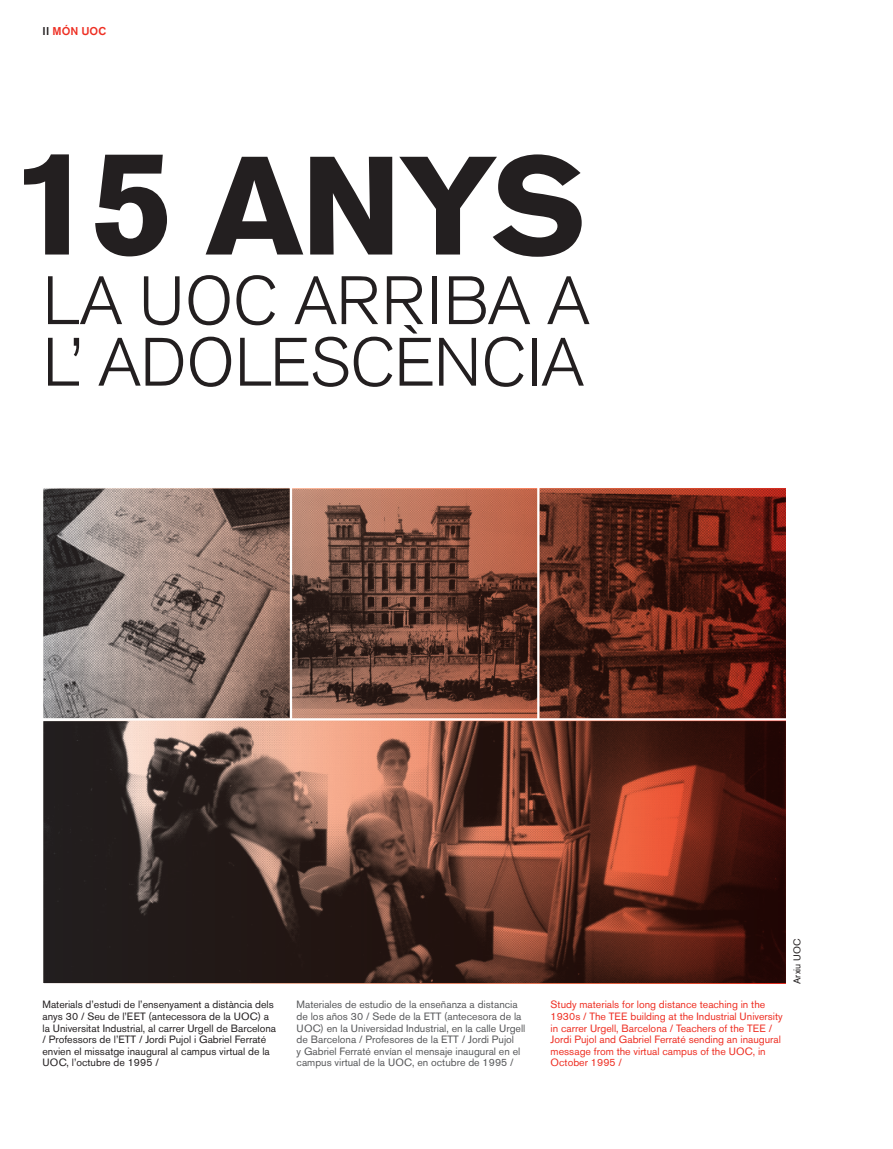
<style>
.page{position:relative;width:893px;height:1149px;background:#fff}
.page>*{position:absolute;margin:0;border:0;box-sizing:border-box;transform-origin:0 0}
.TITULAR_22_PT_CAT{font:700 138.3px "Akzidenz Grotesk BE";color:#231f20}
.TITULAR_22_PT_CAT-2{font:300 67.65px "Akzidenz Grotesk BE";letter-spacing:-.02em;color:#231f20}
.TITULAR_22_PT_CAT-3{font:300 67.65px "Akzidenz Grotesk BE";color:#231f20}
.t1{font:500 11.25px "Akzidenz Grotesk BE";color:#ee2e22}
.PIE_DE_FOTO_CAST{font:10.5px/11.6px "Akzidenz Grotesk BE";color:#57585a}
.PIE_DE_FOTO_CAT{font:10.5px/11.6px "Akzidenz Grotesk BE";color:#231f20}
.PIE_DE_FOTO_ENG{font:10.5px/11.6px "Akzidenz Grotesk BE";color:#ee2e22}
.PIE_DE_FOTO_CAT-2{font:9.75px "Akzidenz Grotesk BE";color:#231f20}
.s1{color:#231f20}
.s2{font-size:147.6px}
</style>
<div class="page">
<img style="left:43px;top:488px;width:743px;height:495px">
<hr style="left:31px;top:718px;width:769px;height:2px;background:#fff">
<hr style="left:290px;top:483px;width:2px;height:236px;background:#fff">
<hr style="left:537px;top:483px;width:2px;height:236px;background:#fff">
<p class="t1" style="left:43px;top:24px;width:65px"><span class="s1">ii</span> MÓN UOC</p>
<p class="TITULAR_22_PT_CAT" style="left:11px;top:126px;width:577px"><span class="s2">15</span> ANYS</p>
<p class="TITULAR_22_PT_CAT-3" style="left:43px;top:262px;width:549px">LA UOC ARRIBA A</p>
<p class="TITULAR_22_PT_CAT-2" style="left:43px;top:324px;width:544px">L’ ADOLESCÈNCIA</p>
<p class="PIE_DE_FOTO_CAT" style="left:43px;top:998px;width:235px">Materials d’estudi de l’ensenyament a distància dels anys 30 / Seu de l’EET (antecessora de la UOC) a la Universitat Industrial, al carrer Urgell de Barcelona / Professors de l’ETT / Jordi Pujol i Gabriel Ferraté envien el missatge inaugural al campus virtual de la UOC, l’octubre de 1995 /</p>
<p class="PIE_DE_FOTO_CAST" style="left:297px;top:998px;width:230px">Materiales de estudio de la enseñanza a distancia de los años 30 / Sede de la ETT (antecesora de la UOC) en la Universidad Industrial, en la calle Urgell de Barcelona / Profesores de la ETT / Jordi Pujol<br>y Gabriel Ferraté envían el mensaje inaugural en el campus virtual de la UOC, en octubre de 1995 /</p>
<p class="PIE_DE_FOTO_ENG" style="left:551px;top:998px;width:234px">Study materials for long distance teaching in the 1930s / The TEE building at the Industrial University in carrer Urgell, Barcelona / Teachers of the TEE / Jordi Pujol and Gabriel Ferraté sending an inaugural message from the virtual campus of the UOC, in October 1995 /</p>
<p class="PIE_DE_FOTO_CAT-2" style="left:791px;top:983px;width:47px;rotate:-90deg">Arxiu UOC</p>
</div>
